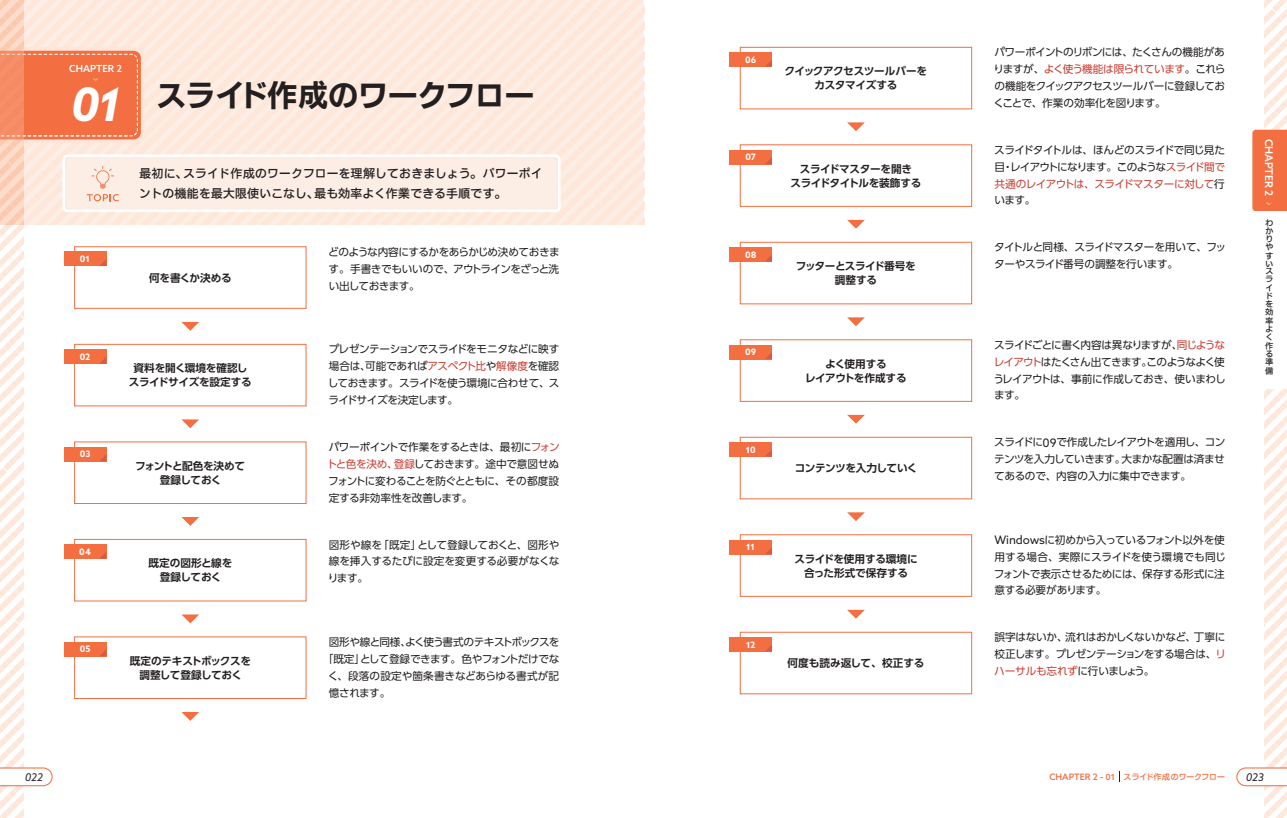
<style>
.page{position:relative;width:1287px;height:818px;background:#fff}
.page>*{position:absolute;margin:0;border:0;box-sizing:border-box;transform-origin:0 0}
.p00_節番号{font:italic 700 46.12px "Azo Sans";color:#fff}
.p00_節タイトル_0728{font:31px "Ro NOW Std GE";letter-spacing:-.05em;color:#231f20}
.p00_節リード_0728{font:12.38px/19.5px "Ro NOW Std GB";letter-spacing:-.03em;color:#231f20}
.p01_本文ゴチ_0809合成font{font:10.62px/16.9px "UD Shin Go Pr 6 N";letter-spacing:-.045em;color:#231f20;text-align:justify}
.p11_表-太{font:700 10.62px "UD Shin Go Pr 6 N De";letter-spacing:-.025em;color:#231f20}
.p01_本文ゴチ_0809合成font-2{font:10.62px "UD Shin Go Pr 6 N";letter-spacing:-.075em;color:#231f20}
.p11_表-太-2{font:700 10.62px "UD Shin Go Pr 6 N De";letter-spacing:-.005em;color:#231f20}
.p01_本文ゴチ_0809合成font-3{font:10.62px "UD Shin Go Pr 6 N";letter-spacing:.005em;color:#231f20}
.p11_表-太-3{font:700 10.62px "UD Shin Go Pr 6 N De";letter-spacing:-.045em;color:#231f20}
.p11_表-太-4{font:700 10.62px "UD Shin Go Pr 6 N De";letter-spacing:-.055em;color:#231f20}
.p11_表-太-5{font:700 10.62px "UD Shin Go Pr 6 N De";letter-spacing:-.05em;color:#231f20}
.p11_表-太-6{font:700 10.62px "UD Shin Go Pr 6 N De";letter-spacing:-.06em;color:#231f20}
.p11_表-太-7{font:700 10.62px "UD Shin Go Pr 6 N De";color:#231f20}
.t1{font:500 10.62px "Azo Sans";color:#fff}
.t2{font:italic 10.62px "Azo Sans";color:#231f20}
.t3{font:500 9.75px "Azo Sans";color:#fff}
.p04_図ラベルbefore{font:700 8.88px "Azo Sans";letter-spacing:.005em;color:#fff}
.t4{font:8.38px "Ro NOW Std GB";letter-spacing:-.08em;color:#f36f42}
.t5{font:8.38px/8.2px "Ro NOW Std GB";color:#231f20}
.s1{color:#c94035}
.s2{font-family:"Azo Sans";font-size:11.75px}
.s3{font-family:"Azo Sans";font-weight:500;font-size:8.88px}
.s4{font-family:"Azo Sans";font-weight:500}
</style>
<div class="page">
<svg style="left:1264px;top:0;width:22px;height:817px"></svg>
<div style="left:0;top:0;width:644px;height:224px;background:#fdeadf"></div>
<div style="left:64px;top:156px;width:495px;height:55px;background:#fdeee5;border-radius:4px"></div>
<div style="left:62px;top:154px;width:498px;height:58px;border:3px solid #fff;border-radius:4px"></div>
<svg style="left:87px;top:166px;width:32px;height:35px"></svg>
<svg style="left:24px;top:50px;width:117px;height:90px;background:#f37448"></svg>
<svg style="left:0;top:224px;width:24px;height:593px"></svg>
<svg style="left:0;top:0;width:24px;height:224px;background:#f9b79b"></svg>
<div style="left:74px;top:246px;width:232px;height:62px;border:1px solid #f36f42"></div>
<div style="left:74px;top:344px;width:232px;height:62px;border:1px solid #f36f42"></div>
<div style="left:74px;top:539px;width:232px;height:62px;border:1px solid #f36f42"></div>
<div style="left:740px;top:47px;width:231px;height:62px;border:1px solid #f36f42"></div>
<svg style="left:181px;top:322px;width:18px;height:8px"></svg>
<svg style="left:181px;top:419px;width:18px;height:9px"></svg>
<svg style="left:181px;top:517px;width:18px;height:8px"></svg>
<svg style="left:181px;top:614px;width:18px;height:9px"></svg>
<div style="left:740px;top:144px;width:231px;height:62px;border:1px solid #f36f42"></div>
<div style="left:740px;top:242px;width:231px;height:62px;border:1px solid #f36f42"></div>
<div style="left:740px;top:339px;width:231px;height:62px;border:1px solid #f36f42"></div>
<div style="left:740px;top:437px;width:231px;height:62px;border:1px solid #f36f42"></div>
<div style="left:740px;top:534px;width:231px;height:62px;border:1px solid #f36f42"></div>
<div style="left:740px;top:631px;width:231px;height:62px;border:1px solid #f36f42"></div>
<svg style="left:181px;top:712px;width:18px;height:8px"></svg>
<svg style="left:847px;top:122px;width:17px;height:9px"></svg>
<svg style="left:847px;top:220px;width:17px;height:9px"></svg>
<svg style="left:847px;top:317px;width:17px;height:9px"></svg>
<svg style="left:847px;top:414px;width:17px;height:9px"></svg>
<svg style="left:847px;top:512px;width:17px;height:9px"></svg>
<svg style="left:847px;top:609px;width:17px;height:9px"></svg>
<div style="left:64px;top:252px;width:42px;height:14px;background:#f36f42"></div>
<svg style="left:100px;top:260px;width:6px;height:6px"></svg>
<div style="left:64px;top:349px;width:42px;height:14px;background:#f36f42"></div>
<svg style="left:100px;top:357px;width:6px;height:6px"></svg>
<div style="left:64px;top:447px;width:42px;height:14px;background:#f36f42"></div>
<svg style="left:100px;top:455px;width:6px;height:6px"></svg>
<div style="left:64px;top:544px;width:42px;height:14px;background:#f36f42"></div>
<svg style="left:100px;top:552px;width:6px;height:6px"></svg>
<div style="left:64px;top:641px;width:42px;height:15px;background:#f36f42"></div>
<svg style="left:100px;top:650px;width:6px;height:6px"></svg>
<div style="left:729px;top:52px;width:43px;height:15px;background:#f36f42"></div>
<svg style="left:765px;top:60px;width:7px;height:7px"></svg>
<div style="left:729px;top:150px;width:43px;height:14px;background:#f36f42"></div>
<svg style="left:765px;top:157px;width:7px;height:7px"></svg>
<div style="left:729px;top:247px;width:43px;height:14px;background:#f36f42"></div>
<svg style="left:766px;top:255px;width:6px;height:6px"></svg>
<div style="left:729px;top:345px;width:43px;height:14px;background:#f36f42"></div>
<svg style="left:765px;top:352px;width:7px;height:7px"></svg>
<div style="left:729px;top:442px;width:43px;height:14px;background:#f36f42"></div>
<svg style="left:766px;top:450px;width:6px;height:6px"></svg>
<div style="left:729px;top:539px;width:43px;height:15px;background:#f36f42"></div>
<svg style="left:765px;top:547px;width:7px;height:7px"></svg>
<div style="left:729px;top:637px;width:43px;height:14px;background:#f36f42"></div>
<svg style="left:766px;top:645px;width:6px;height:6px"></svg>
<div style="left:1252px;top:130px;width:34px;height:81px;background:#f36f42"></div>
<div style="left:1252px;top:211px;width:34px;height:178px;background:#fff"></div>
<svg style="left:1236px;top:766px;width:50px;height:20px"></svg>
<svg style="left:0;top:766px;width:53px;height:20px"></svg>
<p class="t3" style="left:69px;top:62px;width:55px">CHAPTER 2</p>
<p class="p00_節番号" style="left:71px;top:74px;width:51px">01</p>
<p class="p00_節タイトル_0728" style="left:156px;top:74px;width:381px">スライド作成のワークフロー</p>
<p class="p04_図ラベルbefore" style="left:745px;top:54px;width:13px">06</p>
<p class="p11_表-太-3" style="left:784px;top:62px;width:144px">クイックアクセスツールバーを</p>
<p class="p11_表-太" style="left:814px;top:76px;width:84px">カスタマイズする</p>
<p class="p01_本文ゴチ_0809合成font" style="left:993px;top:44px;width:233px">パワーポイントのリボンには、たくさんの機能がありますが、<span class="s1">よく使う機能は限られています</span>。これらの機能をクイックアクセスツールバーに登録しておくことで、作業の効率化を図ります。</p>
<p class="p04_図ラベルbefore" style="left:80px;top:253px;width:12px">01</p>
<p class="p04_図ラベルbefore" style="left:80px;top:350px;width:12px">02</p>
<p class="p00_節リード_0728" style="left:139px;top:163px;width:405px">最初に、スライド作成のワークフローを理解しておきましょう。パワーポイントの機能を最大限使いこなし、最も効率よく作業できる手順です。</p>
<p class="p11_表-太" style="left:149px;top:269px;width:84px">何を書くか決める</p>
<p class="p11_表-太" style="left:134px;top:359px;width:115px">資料を開く環境を確認し</p>
<p class="p11_表-太" style="left:129px;top:373px;width:124px">スライドサイズを設定する</p>
<p class="p01_本文ゴチ_0809合成font" style="left:328px;top:243px;width:233px">どのような内容にするかをあらかじめ決めておきます。手書きでもいいので、アウトラインをざっと洗い出しておきます。</p>
<p class="p01_本文ゴチ_0809合成font" style="left:327px;top:340px;width:233px">プレゼンテーションでスライドをモニタなどに映す場合は、可能であれば<span class="s1">アスペクト比</span>や<span class="s1">解像度</span>を確認しておきます。スライドを使う環境に合わせて、スライドサイズを決定します。</p>
<p class="p04_図ラベルbefore" style="left:745px;top:151px;width:12px">07</p>
<p class="p04_図ラベルbefore" style="left:745px;top:248px;width:13px">08</p>
<p class="p04_図ラベルbefore" style="left:745px;top:346px;width:13px">09</p>
<p class="p11_表-太" style="left:799px;top:160px;width:114px">スライドマスターを開き</p>
<p class="p11_表-太" style="left:790px;top:174px;width:132px">スライドタイトルを装飾する</p>
<p class="p11_表-太-4" style="left:795px;top:257px;width:121px">フッターとスライド番号を</p>
<p class="p11_表-太" style="left:834px;top:271px;width:44px">調整する</p>
<p class="p11_表-太" style="left:825px;top:354px;width:63px">よく使用する</p>
<p class="p11_表-太" style="left:805px;top:369px;width:103px">レイアウトを作成する</p>
<p class="p01_本文ゴチ_0809合成font" style="left:994px;top:141px;width:232px">スライドタイトルは、ほんどのスライドで同じ見た目・レイアウトになります。このような<span class="s1">スライド間で共通のレイアウトは、スライドマスターに対して</span>行います。</p>
<p class="p01_本文ゴチ_0809合成font" style="left:994px;top:238px;width:233px">タイトルと同様、スライドマスターを用いて、フッターやスライド番号の調整を行います。</p>
<p class="p01_本文ゴチ_0809合成font" style="left:993px;top:336px;width:234px">スライドごとに書く内容は異なりますが、<span class="s1">同じようなレイアウト</span>はたくさん出てきます。このようなよく使うレイアウトは、事前に作成しておき、使いまわします。</p>
<p class="t1" style="left:1275px;top:139px;width:59px;rotate:90deg">CHAPTER 2</p>
<p class="t5" style="left:1265px;top:218px;width:10px">わかりやすいスライドを効率よく作る準備</p>
<p class="p04_図ラベルbefore" style="left:80px;top:448px;width:12px">03</p>
<p class="p11_表-太" style="left:135px;top:456px;width:112px">フォントと配色を決めて</p>
<p class="p11_表-太" style="left:160px;top:471px;width:63px">登録しておく</p>
<p class="p01_本文ゴチ_0809合成font" style="left:327px;top:438px;width:234px">パワーポイントで作業をするときは、最初に<span class="s1">フォントと色を決め、登録</span>しておきます。途中で意図せぬフォントに変わることを防ぐとともに、その都度設定する非効率性を改善します。</p>
<p class="p04_図ラベルbefore" style="left:745px;top:443px;width:12px">10</p>
<p class="p11_表-太-5" style="left:794px;top:459px;width:124px">コンテンツを入力していく</p>
<p class="p01_本文ゴチ_0809合成font" style="left:994px;top:433px;width:233px">スライドに<span class="s2">09</span>で作成したレイアウトを適用し、コンテンツを入力していきます。大まかな配置は済ませてあるので、内容の入力に集中できます。</p>
<p class="p04_図ラベルbefore" style="left:79px;top:545px;width:13px">04</p>
<p class="p11_表-太-7" style="left:148px;top:554px;width:85px">既定の図形と線を</p>
<p class="p11_表-太" style="left:160px;top:568px;width:63px">登録しておく</p>
<p class="p01_本文ゴチ_0809合成font" style="left:328px;top:535px;width:233px">図形や線を「既定」として登録しておくと、図形や線を挿入するたびに設定を変更する必要がなくなります。</p>
<p class="p04_図ラベルbefore" style="left:746px;top:541px;width:10px">11</p>
<p class="p11_表-太" style="left:794px;top:549px;width:125px">スライドを使用する環境に</p>
<p class="p11_表-太-2" style="left:804px;top:563px;width:105px">合った形式で保存する</p>
<p class="p01_本文ゴチ_0809合成font" style="left:993px;top:531px;width:233px"><span class="s2">Windows</span>に初めから入っているフォント以外を使用する場合、実際にスライドを使う環境でも同じフォントで表示させるためには、保存する形式に注意する必要があります。</p>
<p class="p04_図ラベルbefore" style="left:80px;top:643px;width:12px">05</p>
<p class="p11_表-太" style="left:130px;top:651px;width:123px">既定のテキストボックスを</p>
<p class="p11_表-太-6" style="left:139px;top:665px;width:104px">調整して登録しておく</p>
<p class="p01_本文ゴチ_0809合成font-2" style="left:329px;top:633px;width:232px">図形や線と同様、よく使う書式のテキストボックスを</p>
<p class="p01_本文ゴチ_0809合成font" style="left:323px;top:649px;width:238px">「既定」として登録できます。色やフォントだけでな</p>
<p class="p01_本文ゴチ_0809合成font-3" style="left:328px;top:666px;width:233px">く、段落の設定や箇条書きなどあらゆる書式が記</p>
<p class="p01_本文ゴチ_0809合成font" style="left:329px;top:683px;width:63px">憶されます。</p>
<p class="p04_図ラベルbefore" style="left:746px;top:638px;width:11px">12</p>
<p class="p11_表-太-2" style="left:787px;top:654px;width:138px">何度も読み返して、校正する</p>
<p class="p01_本文ゴチ_0809合成font" style="left:994px;top:628px;width:233px">誤字はないか、流れはおかしくないかなど、丁寧に校正します。プレゼンテーションをする場合は、<span class="s1">リハーサルも忘れず</span>に行いましょう。</p>
<p class="t2" style="left:25px;top:769px;width:19px">022</p>
<p class="t2" style="left:1245px;top:769px;width:19px">023</p>
<p class="t4" style="left:1049px;top:771px;width:177px"><span class="s3">CHAPTER 2 -</span><span class="s4">01</span> スライド作成のワークフロー</p>
</div>
